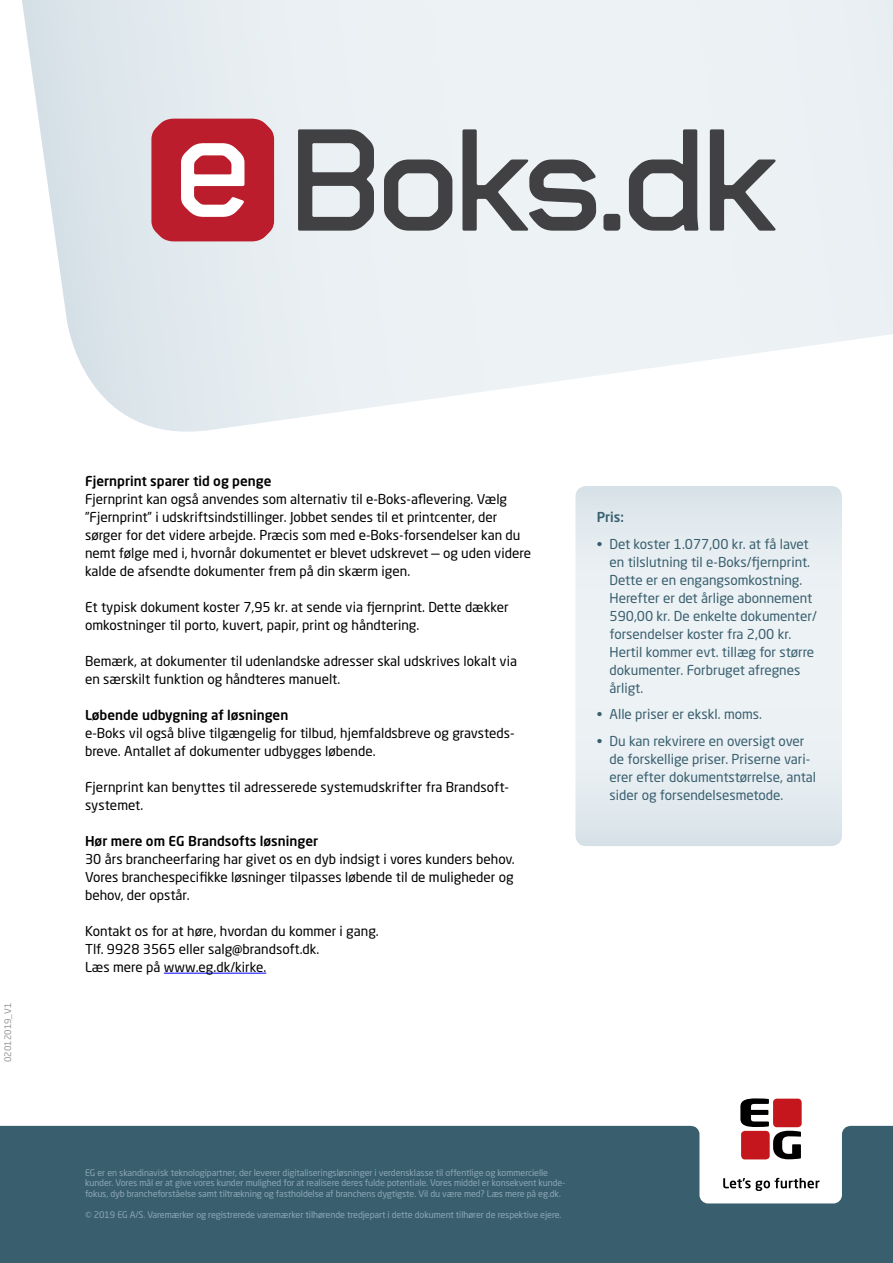
<style>
.page{position:relative;width:893px;height:1263px;background:#fff}
.page>*{position:absolute;margin:0;border:0;box-sizing:border-box;transform-origin:0 0}
.t1{font:13.5px/18px "Neo Sans Std";color:#000}
.t2{font:13.5px/18px "Neo Sans Std";color:#395f6f}
.t3{font:500 13.5px "Neo Sans Std";color:#000}
.t4{font:500 13.5px "Neo Sans Std";color:#395f6f}
.t5{font:9px/10.5px "Neo Sans Std";letter-spacing:-.01em;color:#8ca6b4}
.t6{font:9px "Neo Sans Std";color:#939598}
</style>
<div class="page">
<svg style="left:22px;top:0;width:871px;height:432px"></svg>
<svg style="left:575px;top:486px;width:267px;height:360px;background:#e7edf1"></svg>
<svg style="left:384px;top:160px;width:68px;height:71px;background:#8d8e91"></svg>
<svg style="left:298px;top:129px;width:76px;height:102px;background:#85878a"></svg>
<svg style="left:710px;top:129px;width:66px;height:102px;background:#a4a7a9"></svg>
<svg style="left:603px;top:214px;width:17px;height:17px"></svg>
<svg style="left:462px;top:129px;width:134px;height:102px;background:#a5a8aa"></svg>
<svg style="left:629px;top:129px;width:69px;height:102px;background:#9a9c9e"></svg>
<svg style="left:151px;top:119px;width:123px;height:122px"></svg>
<div style="left:0;top:1126px;width:893px;height:137px;background:#395f6f"></div>
<svg style="left:0;top:1125px;width:893px;height:78px"></svg>
<svg style="left:773px;top:1098px;width:29px;height:29px"></svg>
<svg style="left:740px;top:1098px;width:61px;height:61px;background:#9e5457"></svg>
<svg style="left:723px;top:1178px;width:96px;height:13px"></svg>
<hr style="left:164px;top:973px;width:102px;height:1px;background:#00f">
<p class="t6" style="left:2px;top:1062px;width:61px;rotate:-90deg">02012019_V1</p>
<p class="t3" style="left:85px;top:473px;width:188px">Fjernprint sparer tid og penge</p>
<p class="t1" style="left:85px;top:490px;width:447px">Fjernprint kan også anvendes som alternativ til e-Boks-aflevering. Vælg ”Fjernprint” i udskriftsindstillinger. Jobbet sendes til et printcenter, der sørger for det videre arbejde. Præcis som med e-Boks-forsendelser kan du nemt følge med i, hvornår dokumentet er blevet udskrevet — og uden videre kalde de afsendte dokumenter frem på din skærm igen.</p>
<p class="t1" style="left:85px;top:598px;width:425px">Et typisk dokument koster 7,95 kr. at sende via fjernprint. Dette dækker omkostninger til porto, kuvert, papir, print og håndtering.</p>
<p class="t1" style="left:85px;top:652px;width:433px">Bemærk, at dokumenter til udenlandske adresser skal udskrives lokalt via en særskilt funktion og håndteres manuelt.</p>
<p class="t3" style="left:85px;top:706px;width:205px">Løbende udbygning af løsningen</p>
<p class="t1" style="left:85px;top:724px;width:431px">e-Boks vil også blive tilgængelig for tilbud, hjemfaldsbreve og gravsteds&shy;breve. Antallet af dokumenter udbygges løbende.</p>
<p class="t1" style="left:85px;top:778px;width:426px">Fjernprint kan benyttes til adresserede systemudskrifter fra Brandsoft&shy;systemet.</p>
<p class="t3" style="left:85px;top:832px;width:235px">Hør mere om EG Brandsofts løsninger</p>
<p class="t1" style="left:85px;top:850px;width:431px;text-align:justify">30 års brancheerfaring har givet os en dyb indsigt i vores kunders behov.<br>Vores branchespecifikke løsninger tilpasses løbende til de muligheder og behov, der opstår.</p>
<p class="t1" style="left:85px;top:922px;width:295px">Kontakt os for at høre, hvordan du kommer i gang.<br>Tlf. 9928 3565 eller salg@brandsoft.dk.<br>Læs mere på www.eg.dk/kirke.</p>
<p class="t4" style="left:597px;top:508px;width:29px">Pris:</p>
<p class="t2" style="left:609px;top:534px;width:209px;text-indent:-13px">• Det koster 1.077,00 kr. at få lavet en tilslutning til e-Boks/fjernprint.<br>Dette er en engangsomkostning.<br>Herefter er det årlige abonnement<br>590,00 kr. De enkelte dokumenter/ forsendelser koster fra 2,00 kr.<br>Hertil kommer evt. tillæg for større dokumenter. Forbruget afregnes årligt.</p>
<p class="t2" style="left:597px;top:705px;width:167px">• Alle priser er ekskl. moms.</p>
<p class="t2" style="left:609px;top:731px;width:208px;text-indent:-13px">• Du kan rekvirere en oversigt over de forskellige priser. Priserne vari&shy;erer efter dokumentstørrelse, antal sider og forsendelsesmetode.</p>
<p class="t5" style="left:85px;top:1167px;width:482px">EG er en skandinavisk teknologipartner, der leverer digitaliseringsløsninger i verdensklasse til offentlige og kommercielle kunder. Vores mål er at give vores kunder mulighed for at realisere deres fulde potentiale. Vores middel er konsekvent kunde&shy;fokus, dyb brancheforståelse samt tiltrækning og fastholdelse af branchens dygtigste. Vil du være med? Læs mere på eg.dk.</p>
<p class="t5" style="left:85px;top:1209px;width:478px">© 2019 EG A/S. Varemærker og registrerede varemærker tilhørende tredjepart i dette dokument tilhører de respektive ejere.</p>
</div>
